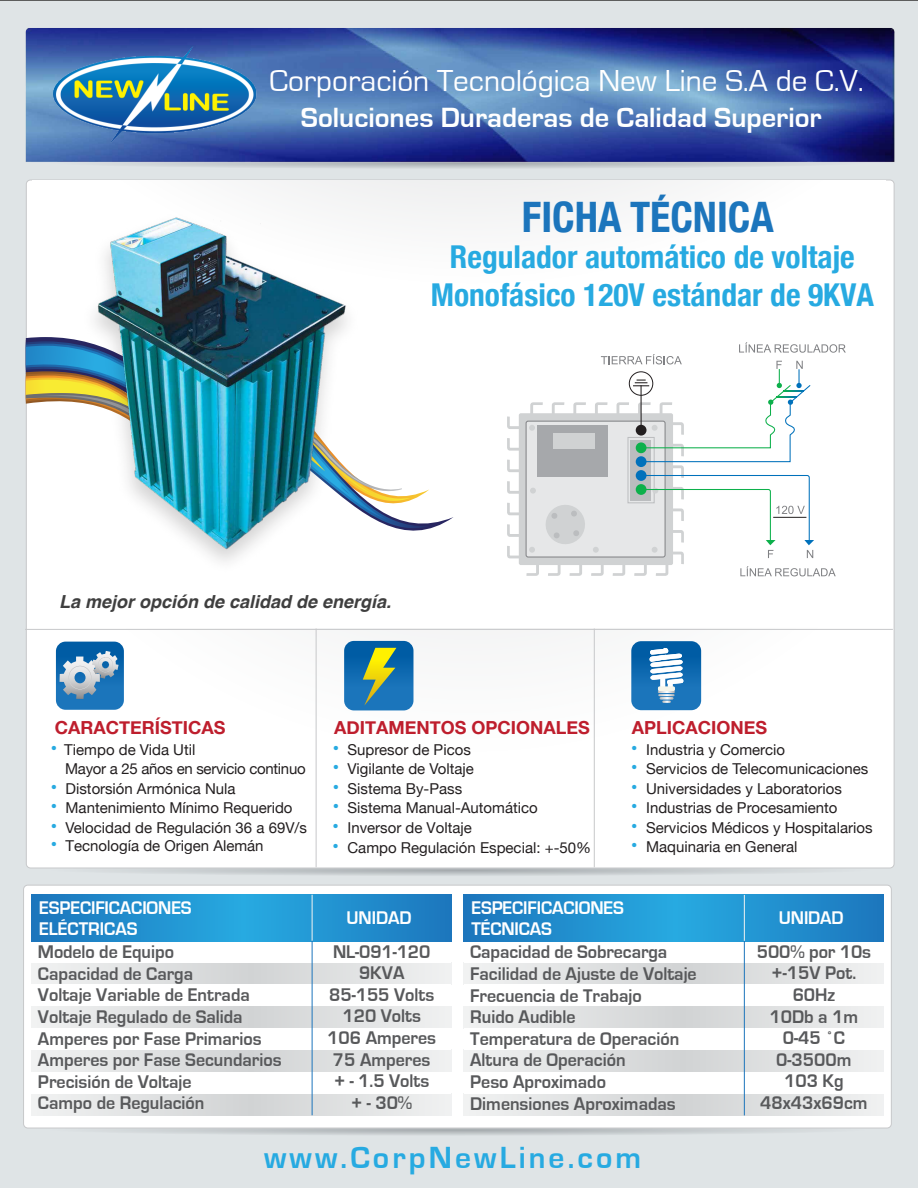
<style>
.page{position:relative;width:918px;height:1188px;background:#fff}
.page>*{position:absolute;margin:0;border:0;box-sizing:border-box;transform-origin:0 0}
.t1{font:700 condensed 42px "Helvetica Neue";color:#1c75bc}
.t2{font:700 condensed 31.5px/37.8px "Helvetica Neue";color:#27aae1;text-align:center}
.t3{font:700 31.5px "Eurostile";letter-spacing:.1em;color:#27aae1}
.t4{font:31.2px "Eurostile";color:#fff}
.t5{font:700 28.65px "Eurostile";color:#fff}
.t6{font:700 18.9px/21.6px "Eurostile";color:#58595b;scale:.95 1}
.t7{font:700 18.9px/21.6px "Eurostile";letter-spacing:-.005em;color:#fff;scale:.95 1}
.t8{font:700 18px "Helvetica Neue";color:#be1e2d}
.t9{font:italic 700 18px "Helvetica";color:#3f3f3f}
.t10{font:15px "Helvetica Neue";color:#231f20}
.t11{font:15px/19.5px "Helvetica Neue";letter-spacing:-.02em;color:#231f20}
.s1{font-size:19.5px;color:#27aae1}
</style>
<div class="page">
<div style="left:0;top:2px;width:918px;height:1186px;background:#dfe4e6"></div>
<svg style="left:51px;top:868px;width:816px;height:8px"></svg>
<div style="left:26px;top:180px;width:868px;height:688px;background:#fff;border-radius:4px"></div>
<img style="left:25px;top:28px;width:870px;height:140px">
<svg style="left:26px;top:337px;width:407px;height:192px"></svg>
<img style="left:53px;top:47px;width:203px;height:95px">
<svg style="left:49px;top:1128px;width:817px;height:7px"></svg>
<svg style="left:55px;top:628px;width:681px;height:154px"></svg>
<hr style="left:25px;top:629px;width:868px;height:1px;background:#c7c8ca">
<hr style="left:316px;top:628px;width:1px;height:239px;background:#c7c8ca">
<hr style="left:594px;top:629px;width:1px;height:238px;background:#c7c8ca">
<div style="left:24px;top:885px;width:867px;height:243px;background:#fff;border-radius:4px"></div>
<div style="left:23px;top:885px;width:869px;height:243px;border:1px solid #c7c8ca;border-radius:4px"></div>
<svg style="left:507px;top:342px;width:339px;height:235px"></svg>
<div style="left:629px;top:371px;width:24px;height:25px;border:1px solid #231f20;border-radius:50%"></div>
<svg style="left:56px;top:642px;width:68px;height:68px;background:#508dbc"></svg>
<svg style="left:344px;top:641px;width:69px;height:69px;background:#3a8095"></svg>
<svg style="left:631px;top:641px;width:70px;height:69px"></svg>
<svg style="left:31px;top:895px;width:420px;height:220px"></svg>
<svg style="left:464px;top:895px;width:420px;height:220px"></svg>
<img style="left:74px;top:207px;width:294px;height:355px">
<img style="left:83px;top:210px;width:279px;height:349px">
<h3 class="t4" style="left:269px;top:64px;width:596px">Corporación Tecnológica New Line S.A de C.V.</h3>
<h3 class="t5" style="left:301px;top:102px;width:522px">Soluciones Duraderas de Calidad Superior</h3>
<h1 class="t1" style="left:522px;top:183px;width:253px">FICHA TÉCNICA</h1>
<h2 class="t2" style="left:431px;top:236px;width:445px">Regulador automático de voltaje<br>Monofásico 120V estándar de 9KVA</h2>
<p class="t9" style="left:59px;top:587px;width:334px">La mejor opción de calidad de energía.</p>
<p class="t8" style="left:55px;top:714px;width:172px">CARACTERÍSTICAS</p>
<p class="t8" style="left:334px;top:714px;width:257px">ADITAMENTOS OPCIONALES</p>
<p class="t8" style="left:632px;top:714px;width:137px">APLICACIONES</p>
<p class="t11" style="left:65px;top:740px;width:242px;text-indent:-15px"><span class="s1">•</span> Tiempo de Vida Util<br>Mayor a 25 años en servicio continuo</p>
<p class="t10" style="left:50px;top:777px;width:187px"><span class="s1">•</span> Distorsión Armónica Nula</p>
<p class="t10" style="left:50px;top:797px;width:244px"><span class="s1">•</span> Mantenimiento Mínimo Requerido</p>
<p class="t10" style="left:50px;top:816px;width:258px"><span class="s1">•</span> Velocidad de Regulación 36 a 69V/s</p>
<p class="t10" style="left:332px;top:738px;width:140px"><span class="s1">•</span> Supresor de Picos</p>
<p class="t10" style="left:332px;top:758px;width:143px"><span class="s1">•</span> Vigilante de Voltaje</p>
<p class="t10" style="left:332px;top:777px;width:131px"><span class="s1">•</span> Sistema By-Pass</p>
<p class="t10" style="left:332px;top:797px;width:207px"><span class="s1">•</span> Sistema Manual-Automático</p>
<p class="t10" style="left:332px;top:817px;width:141px"><span class="s1">•</span> Inversor de Voltaje</p>
<p class="t10" style="left:50px;top:835px;width:215px"><span class="s1">•</span> Tecnología de Origen Alemán</p>
<p class="t10" style="left:332px;top:837px;width:260px"><span class="s1">•</span> Campo Regulación Especial: +-50%</p>
<p class="t10" style="left:631px;top:738px;width:156px"><span class="s1">•</span> Industria y Comercio</p>
<p class="t10" style="left:631px;top:758px;width:239px"><span class="s1">•</span> Servicios de Telecomunicaciones</p>
<p class="t10" style="left:631px;top:777px;width:213px"><span class="s1">•</span> Universidades y Laboratorios</p>
<p class="t10" style="left:631px;top:797px;width:208px"><span class="s1">•</span> Industrias de Procesamiento</p>
<p class="t10" style="left:631px;top:816px;width:243px"><span class="s1">•</span> Servicios Médicos y Hospitalarios</p>
<p class="t10" style="left:631px;top:836px;width:168px"><span class="s1">•</span> Maquinaria en General</p>
<p class="t7" style="left:39px;top:897px;width:162px">ESPECIFICACIONES<br>ELÉCTRICAS</p>
<p class="t7" style="left:347px;top:907px;width:70px">UNIDAD</p>
<p class="t6" style="left:38px;top:941px;width:258px">Modelo de Equipo<br>Capacidad de Carga<br>Voltaje Variable de Entrada<br>Voltaje Regulado de Salida<br>Amperes por Fase Primarios<br>Amperes por Fase Secundarios<br>Precisión de Voltaje<br>Campo de Regulación</p>
<p class="t6" style="left:470px;top:942px;width:240px">Capacidad de Sobrecarga<br>Facilidad de Ajuste de Voltaje<br>Frecuencia de Trabajo<br>Ruido Audible<br>Temperatura de Operación<br>Altura de Operación<br>Peso Aproximado<br>Dimensiones Aproximadas</p>
<p class="t7" style="left:471px;top:897px;width:162px">ESPECIFICACIONES<br>TÉCNICAS</p>
<p class="t7" style="left:779px;top:907px;width:70px">UNIDAD</p>
<p class="t6" style="left:327px;top:941px;width:116px;text-align:center">NL-091-120<br>9KVA<br>85-155 Volts<br>120 Volts<br>106 Amperes<br>75 Amperes + - 1.5 Volts + - 30%</p>
<p class="t6" style="left:757px;top:941px;width:122px;text-align:center">500% por 10s +-15V Pot.<br>60Hz<br>10Db a 1m<br>0-45 ˚C<br>0-3500m<br>103 Kg<br>48x43x69cm</p>
<h2 class="t3" style="left:264px;top:1141px;width:379px">www.CorpNewLine.com</h2>
</div>
